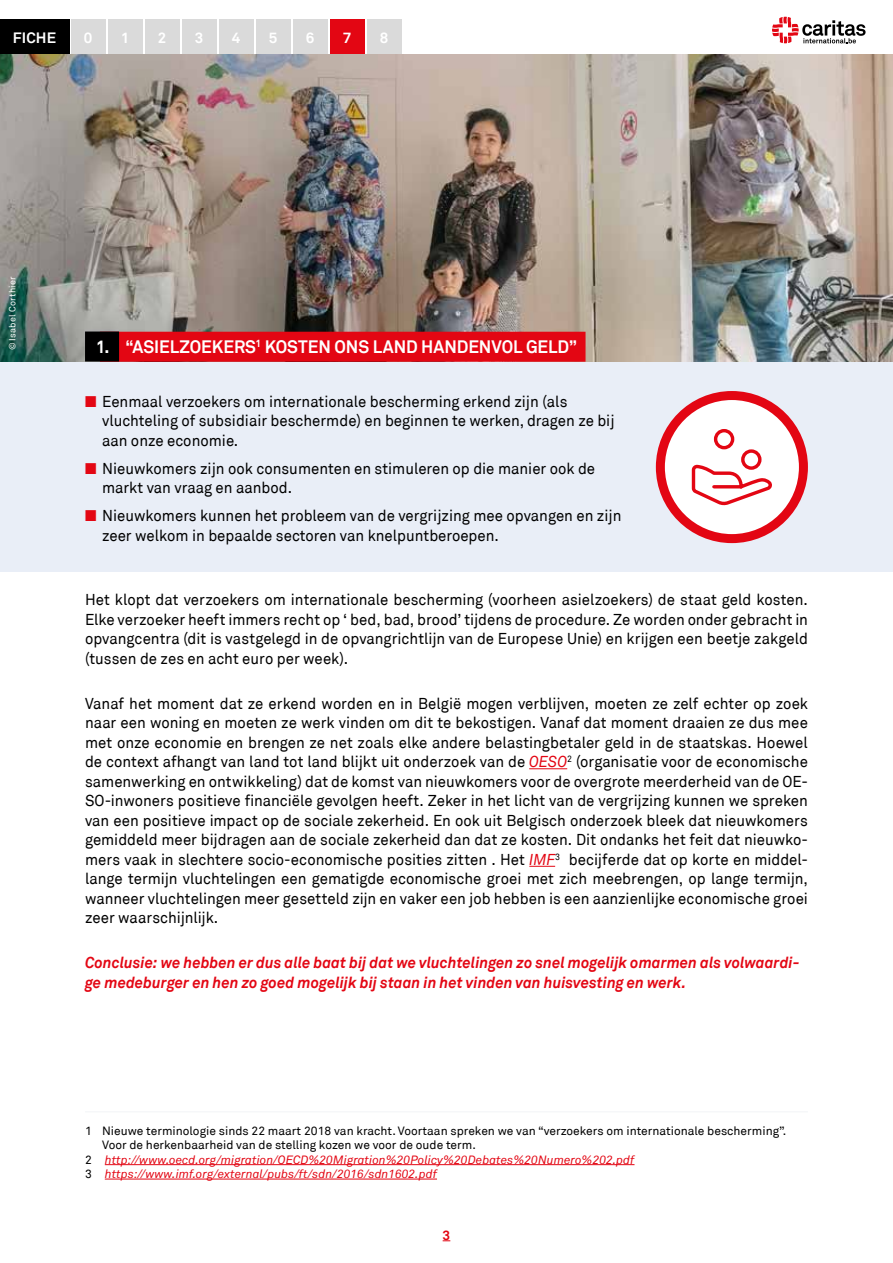
<style>
.page{position:relative;width:893px;height:1263px;background:#fff}
.page>*{position:absolute;margin:0;border:0;box-sizing:border-box;transform-origin:0 0}
.t1{font:700 18px "Akkurat";letter-spacing:-.005em;color:#fff;scale:.95 1}
.t2{font:15.75px/19.5px "Akkurat Std";color:#000;scale:.95 1}
.t3{font:italic 700 15.75px/19.5px "Akkurat Std";color:#e30613;scale:.95 1}
.t4{font:700 15px "Akkurat Std";letter-spacing:.01em;color:#fff}
.t5{font:700 13.5px "Akkurat Std";color:#e30613}
.t6{font:12px/14.4px "Akkurat Std";color:#000}
.t7{font:italic 12px/14.4px "Akkurat";color:#e30613}
.t8{font:9px "Akkurat Std";letter-spacing:.02em;color:#fff}
.s1{color:#e30613}
.s2{font-family:"Akkurat";font-style:italic;color:#e30613}
.s3{font-family:"Akkurat Std";font-style:normal;color:#000}
</style>
<div class="page">
<svg style="left:772px;top:17px;width:93px;height:26px"></svg>
<div style="left:71px;top:20px;width:34px;height:34px;background:#dadada"></div>
<div style="left:108px;top:20px;width:34px;height:34px;background:#dadada"></div>
<div style="left:145px;top:20px;width:34px;height:34px;background:#dadada"></div>
<div style="left:182px;top:20px;width:34px;height:34px;background:#dadada"></div>
<div style="left:219px;top:20px;width:34px;height:34px;background:#dadada"></div>
<div style="left:256px;top:20px;width:34px;height:34px;background:#dadada"></div>
<div style="left:293px;top:20px;width:34px;height:34px;background:#dadada"></div>
<div style="left:330px;top:20px;width:34px;height:34px;background:#e30613"></div>
<div style="left:367px;top:20px;width:34px;height:34px;background:#dadada"></div>
<div style="left:0;top:20px;width:69px;height:34px;background:#000"></div>
<img style="left:0;top:54px;width:893px;height:307px">
<div style="left:0;top:362px;width:893px;height:210px;background:#e9eef7"></div>
<div style="left:100px;top:332px;width:485px;height:30px;background:#e30613"></div>
<div style="left:85px;top:331px;width:34px;height:30px;background:#000"></div>
<hr style="left:529px;top:768px;width:38px;height:1px;background:#e30613">
<svg style="left:529px;top:866px;width:26px;height:1px"></svg>
<hr style="left:85px;top:1111px;width:723px;height:1px;background:#f2f4f6">
<hr style="left:105px;top:1164px;width:529px;height:1px;background:#e30613">
<hr style="left:105px;top:1179px;width:332px;height:1px;background:#e30613">
<div style="left:660px;top:395px;width:143px;height:144px;background:#fff;border-radius:50%"></div>
<div style="left:741px;top:449px;width:20px;height:21px;border:3px solid #e30613;border-radius:50%"></div>
<div style="left:714px;top:429px;width:20px;height:20px;border:3px solid #e30613;border-radius:50%"></div>
<svg style="left:692px;top:464px;width:80px;height:41px"></svg>
<div style="left:656px;top:391px;width:152px;height:152px;border:9px solid #e30613;border-radius:50%"></div>
<p class="t4" style="left:13px;top:28px;width:45px">FICHE</p>
<p class="t4" style="left:84px;top:28px;width:10px">0</p>
<p class="t4" style="left:121px;top:28px;width:10px">1</p>
<p class="t4" style="left:158px;top:28px;width:10px">2</p>
<p class="t4" style="left:195px;top:28px;width:10px">3</p>
<p class="t4" style="left:232px;top:28px;width:10px">4</p>
<p class="t4" style="left:269px;top:28px;width:10px">5</p>
<p class="t4" style="left:306px;top:28px;width:10px">6</p>
<p class="t4" style="left:343px;top:28px;width:10px">7</p>
<p class="t4" style="left:380px;top:28px;width:10px">8</p>
<p class="t8" style="left:7px;top:350px;width:75px;rotate:-90deg">© Isabel Corthier</p>
<p class="t1" style="left:96px;top:335px;width:508px">1. “ASIELZOEKERS<sup>1</sup> KOSTEN ONS LAND HANDENVOL GELD”</p>
<p class="t2" style="left:102px;top:392px;width:541px;text-indent:-17px"><span class="s1">■</span> Eenmaal verzoekers om internationale bescherming erkend zijn (als vluchteling of subsidiair beschermde) en beginnen te werken, dragen ze bij aan onze economie.</p>
<p class="t2" style="left:102px;top:459px;width:521px;text-indent:-17px"><span class="s1">■</span> Nieuwkomers zijn ook consumenten en stimuleren op die manier ook de markt van vraag en aanbod.</p>
<p class="t2" style="left:102px;top:506px;width:548px;text-indent:-17px"><span class="s1">■</span> Nieuwkomers kunnen het probleem van de vergrijzing mee opvangen en zijn zeer welkom in bepaalde sectoren van knelpuntberoepen.</p>
<p class="t2" style="left:85px;top:590px;width:762px;text-align:justify">Het klopt dat verzoekers om internationale bescherming (voorheen asielzoekers) de staat geld kosten.<br>Elke verzoeker heeft immers recht op ‘ bed, bad, brood’ tijdens de procedure. Ze worden onder gebracht in opvangcentra (dit is vastgelegd in de opvangrichtlijn van de Europese Unie) en krijgen een beetje zakgeld (tussen de zes en acht euro per week).</p>
<p class="t2" style="left:85px;top:694px;width:763px;text-align:justify">Vanaf het moment dat ze erkend worden en in België mogen verblijven, moeten ze zelf echter op zoek naar een woning en moeten ze werk vinden om dit te bekostigen. Vanaf dat moment draaien ze dus mee met onze economie en brengen ze net zoals elke andere belastingbetaler geld in de staatskas. Hoewel de context afhangt van land tot land blijkt uit onderzoek van de <span class="s2">OESO</span><sup>2</sup> (organisatie voor de economische samenwerking en ontwikkeling) dat de komst van nieuwkomers voor de overgrote meerderheid van de OE-SO-inwoners positieve financiële gevolgen heeft. Zeker in het licht van de vergrijzing kunnen we spreken van een positieve impact op de sociale zekerheid. En ook uit Belgisch onderzoek bleek dat nieuwkomers gemiddeld meer bijdragen aan de sociale zekerheid dan dat ze kosten. Dit ondanks het feit dat nieuwko&shy;mers vaak in slechtere socio-economische posities zitten . Het <span class="s2">IMF</span><sup>3</sup> becijferde dat op korte en middel&shy;lange termijn vluchtelingen een gematigde economische groei met zich meebrengen, op lange termijn, wanneer vluchtelingen meer gesetteld zijn en vaker een job hebben is een aanzienlijke economische groei zeer waarschijnlijk.</p>
<p class="t3" style="left:85px;top:953px;width:754px">Conclusie: we hebben er dus alle baat bij dat we vluchtelingen zo snel mogelijk omarmen als volwaardi&shy;ge medeburger en hen zo goed mogelijk bij staan in het vinden van huisvesting en werk.</p>
<p class="t6" style="left:102px;top:1123px;width:686px;text-indent:-17px">1 Nieuwe terminologie sinds 22 maart 2018 van kracht. Voortaan spreken we van “verzoekers om internationale bescherming”.<br>Voor de herkenbaarheid van de stelling kozen we voor de oude term.</p>
<p class="t7" style="left:85px;top:1152px;width:551px"><span class="s3">2</span> http://www.oecd.org/migration/OECD%20Migration%20Policy%20Debates%20Numero%202.pdf<br><span class="s3">3</span> https://www.imf.org/external/pubs/ft/sdn/2016/sdn1602.pdf</p>
<p class="t5" style="left:443px;top:1226px;width:9px">3</p>
</div>
